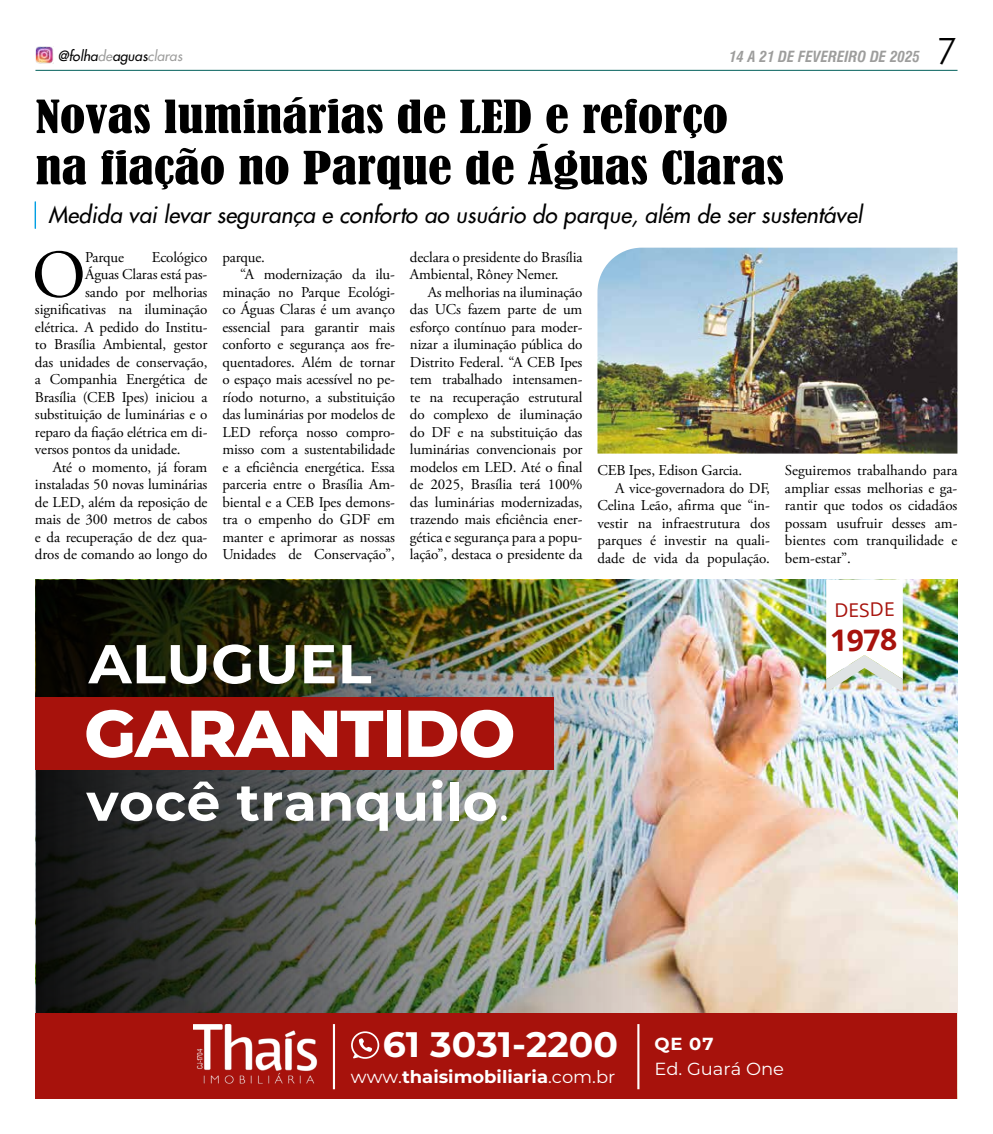
<style>
.page{position:relative;width:993px;height:1134px;background:#fff}
.page>*{position:absolute;margin:0;border:0;box-sizing:border-box;transform-origin:0 0}
.t1{font:67.75px "Adobe Garamond Pro";color:#000}
.t2{font:800 66px "Montserrat";letter-spacing:-.02em;color:#fff}
.t3{font:700 54.62px "Montserrat";letter-spacing:.01em;color:#fff}
.t4{font:700 52.12px "Montserrat";letter-spacing:.01em;color:#fff}
.t5{font:condensed 42.5px/51.2px "Bernard";color:#000;scale:1.25 1}
.t6{font:300 37px "Futura BT";color:#000}
.t7{font:700 35.38px "Montserrat";color:#fff}
.t8{font:700 29.62px "Open Sans";color:#a7120c}
.t9{font:italic 22.5px "Futura 2";color:#000}
.t10{font:18.88px "Open Sans";color:#a7120c}
.t11{font:700 17.5px "Montserrat";color:#fff}
.t12{font:17.5px "Montserrat";color:#fff}
.t13{font:15px/17.5px "Adobe Garamond Pro";letter-spacing:-.01em;color:#000;text-align:justify}
.t14{font:italic 700 condensed 15px "Swiss 721 BT";color:#9d9d9c}
.t15{font:italic 13.75px "Futura 2";color:#000}
.s1{color:#9d9d9c}
.s2{font-weight:400}
</style>
<div class="page">
<hr style="left:35px;top:70px;width:922px;height:1px;background:#00605b">
<img style="left:35px;top:46px;width:18px;height:18px">
<svg style="left:35px;top:202px;width:1px;height:27px"></svg>
<img style="left:597px;top:248px;width:360px;height:206px">
<img style="left:710px;top:579px;width:247px;height:434px">
<img style="left:35px;top:579px;width:675px;height:434px">
<svg style="left:825px;top:579px;width:77px;height:113px"></svg>
<div style="left:35px;top:697px;width:519px;height:73px;background:#a7120c"></div>
<div style="left:35px;top:1013px;width:922px;height:85px;background:#a7120c"></div>
<hr style="left:333px;top:1024px;width:2px;height:65px;background:#fff">
<hr style="left:637px;top:1024px;width:2px;height:65px;background:#fff">
<img style="left:194px;top:1024px;width:124px;height:60px">
<svg style="left:351px;top:1031px;width:28px;height:28px"></svg>
<p class="t15" style="left:58px;top:47px;width:126px">@folha<span class="s1">de</span>aguas<span class="s1">claras</span></p>
<p class="t14" style="left:728px;top:48px;width:192px">14 A 21 DE FEVEREIRO DE 2025</p>
<h3 class="t5" style="left:36px;top:92px;width:600px">Novas luminárias de LED e reforço na fiação no Parque de Águas Claras</h3>
<h3 class="t9" style="left:48px;top:199px;width:814px">Medida vai levar segurança e conforto ao usuário do parque, além de ser sustentável</h3>
<h3 class="t6" style="left:935px;top:28px;width:23px">7</h3>
<h1 class="t1" style="left:32px;top:234px;width:55px">O</h1>
<p class="t13" style="left:85px;top:249px;width:40px">Parque</p>
<p class="t13" style="left:152px;top:249px;width:57px">Ecológico</p>
<p class="t13" style="left:85px;top:266px;width:124px">Águas Claras está pas-</p>
<p class="t13" style="left:85px;top:284px;width:124px">sando por melhorias</p>
<p class="t13" style="left:35px;top:301px;width:174px">significativas na iluminação</p>
<p class="t13" style="left:35px;top:319px;width:174px">elétrica. A pedido do Institu-</p>
<p class="t13" style="left:35px;top:336px;width:174px">to Brasília Ambiental, gestor</p>
<p class="t13" style="left:35px;top:354px;width:174px">das unidades de conservação,</p>
<p class="t13" style="left:35px;top:371px;width:174px">a Companhia Energética de</p>
<p class="t13" style="left:35px;top:389px;width:174px">Brasília (CEB Ipes) iniciou a</p>
<p class="t13" style="left:35px;top:406px;width:174px">substituição de luminárias e o</p>
<p class="t13" style="left:35px;top:424px;width:174px">reparo da fiação elétrica em di-</p>
<p class="t13" style="left:35px;top:441px;width:147px">versos pontos da unidade.</p>
<p class="t13" style="left:53px;top:459px;width:156px">Até o momento, já foram</p>
<p class="t13" style="left:35px;top:476px;width:174px">instaladas 50 novas luminárias</p>
<p class="t13" style="left:35px;top:494px;width:174px">de LED, além da reposição de</p>
<p class="t13" style="left:35px;top:511px;width:174px">mais de 300 metros de cabos</p>
<p class="t13" style="left:35px;top:529px;width:174px">e da recuperação de dez qua-</p>
<p class="t13" style="left:35px;top:546px;width:174px">dros de comando ao longo do</p>
<p class="t13" style="left:222px;top:249px;width:44px">parque.</p>
<p class="t13" style="left:240px;top:266px;width:156px">“A modernização da ilu-</p>
<p class="t13" style="left:222px;top:284px;width:174px">minação no Parque Ecológi-</p>
<p class="t13" style="left:222px;top:301px;width:174px">co Águas Claras é um avanço</p>
<p class="t13" style="left:222px;top:319px;width:174px">essencial para garantir mais</p>
<p class="t13" style="left:222px;top:336px;width:174px">conforto e segurança aos fre-</p>
<p class="t13" style="left:222px;top:354px;width:174px">quentadores. Além de tornar</p>
<p class="t13" style="left:222px;top:371px;width:174px">o espaço mais acessível no pe-</p>
<p class="t13" style="left:222px;top:389px;width:174px">ríodo noturno, a substituição</p>
<p class="t13" style="left:222px;top:406px;width:174px">das luminárias por modelos de</p>
<p class="t13" style="left:222px;top:424px;width:174px">LED reforça nosso compro-</p>
<p class="t13" style="left:222px;top:441px;width:174px">misso com a sustentabilidade</p>
<p class="t13" style="left:222px;top:459px;width:174px">e a eficiência energética. Essa</p>
<p class="t13" style="left:222px;top:476px;width:174px">parceria entre o Brasília Am-</p>
<p class="t13" style="left:222px;top:494px;width:174px">biental e a CEB Ipes demons-</p>
<p class="t13" style="left:222px;top:511px;width:174px">tra o empenho do GDF em</p>
<p class="t13" style="left:222px;top:529px;width:174px">manter e aprimorar as nossas</p>
<p class="t13" style="left:222px;top:546px;width:174px">Unidades de Conservação”,</p>
<p class="t13" style="left:410px;top:249px;width:174px">declara o presidente do Brasília<br>Ambiental, Rôney Nemer.</p>
<p class="t13" style="left:410px;top:284px;width:174px;text-indent:18px">As melhorias na iluminação das UCs fazem parte de um esforço contínuo para moder&shy;nizar a iluminação pública do Distrito Federal. “A CEB Ipes tem trabalhado intensamen&shy;te na recuperação estrutural do complexo de iluminação do DF e na substituição das luminárias convencionais por modelos em LED. Até o final de 2025, Brasília terá 100% das luminárias modernizadas, trazendo mais eficiência ener&shy;gética e segurança para a popu&shy;lação”, destaca o presidente da</p>
<p class="t13" style="left:597px;top:462px;width:146px">CEB Ipes, Edison Garcia.</p>
<p class="t13" style="left:615px;top:480px;width:156px">A vice-governadora do DF,</p>
<p class="t13" style="left:597px;top:497px;width:174px">Celina Leão, afirma que “in-</p>
<p class="t13" style="left:597px;top:515px;width:174px">vestir na infraestrutura dos</p>
<p class="t13" style="left:597px;top:532px;width:174px">parques é investir na quali-</p>
<p class="t13" style="left:597px;top:550px;width:174px">dade de vida da população.</p>
<h3 class="t3" style="left:89px;top:624px;width:284px">ALUGUEL</h3>
<h2 class="t2" style="left:84px;top:685px;width:433px">GARANTIDO</h2>
<h3 class="t4" style="left:86px;top:765px;width:424px">você tranquilo<span class="s2">.</span></h3>
<p class="t13" style="left:784px;top:462px;width:174px">Seguiremos trabalhando para ampliar essas melhorias e ga&shy;rantir que todos os cidadãos possam usufruir desses am&shy;bientes com tranquilidade e bem-estar”.</p>
<p class="t10" style="left:833px;top:597px;width:62px;rotate:-1deg">DESDE</p>
<h3 class="t8" style="left:829px;top:619px;width:69px;rotate:-1deg">1978</h3>
<h3 class="t7" style="left:382px;top:1018px;width:332px">61 3031-2200 <sup>QE</sup> <sup>07</sup></h3>
<p class="t12" style="left:654px;top:1057px;width:131px">Ed. Guará One</p>
<p class="t11" style="left:351px;top:1064px;width:266px"><span class="s2">www.</span>thaisimobiliaria<span class="s2">.com.br</span></p>
</div>
